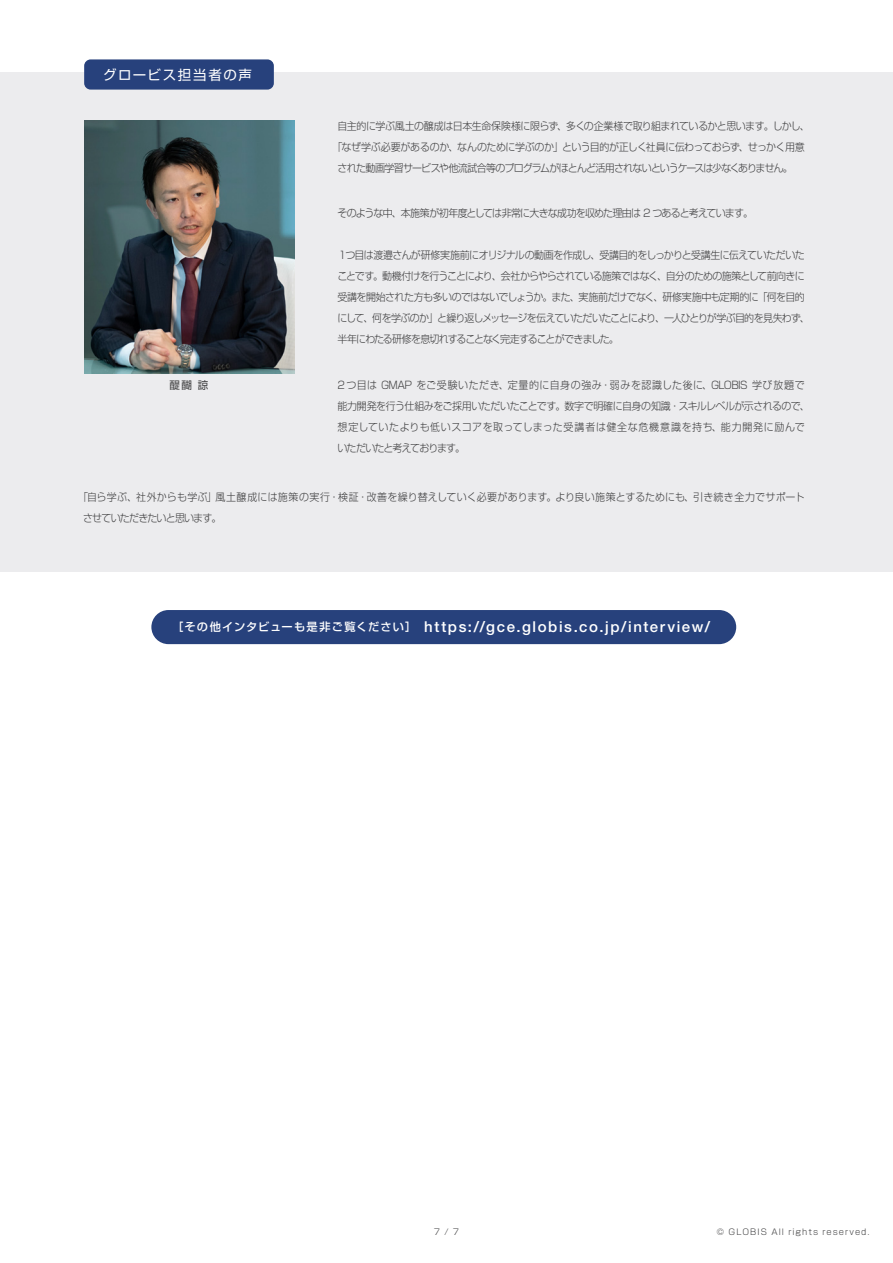
<style>
.page{position:relative;width:893px;height:1263px;background:#fff}
.page>*{position:absolute;margin:0;border:0;box-sizing:border-box;transform-origin:0 0}
.t1{font:500 15px "Helvetica Neue";letter-spacing:.105em;color:#fff}
.t2{font:13.5px "Shin Go Pro";letter-spacing:.115em;color:#fff}
.t3{font:300 10.5px/21px "Shin Go Pro";letter-spacing:-.055em;color:#3e3e3f;scale:.95 1}
.t4{font:300 10.5px/21px "Shin Go Pro";letter-spacing:-.01em;color:#3e3e3f;scale:.95 1}
.t5{font:300 10.5px/21px "Shin Go Pro";letter-spacing:.015em;color:#3e3e3f;scale:.95 1}
.t6{font:300 10.5px "Shin Go Pro";letter-spacing:-.085em;color:#3e3e3f;scale:.95 1}
.t7{font:300 10.5px "Shin Go Pro";letter-spacing:-.075em;color:#3e3e3f;scale:.95 1}
.t8{font:10.5px "Shin Go Pro";color:#3e3e3f}
.t9{font:300 8.25px "Shin Go Pro";letter-spacing:.12em;color:#3e3e3f}
.s1{font-family:"Shin Go Pro";font-size:11.25px}
</style>
<div class="page">
<div style="left:0;top:73px;width:893px;height:499px;background:#ececee"></div>
<div style="left:151px;top:610px;width:585px;height:34px;background:#27417c;border-radius:17px"></div>
<div style="left:84px;top:59px;width:190px;height:31px;background:#27417c;border-radius:6px"></div>
<img style="left:84px;top:120px;width:211px;height:253px">
<p class="t2" style="left:103px;top:64px;width:150px">グロービス担当者の声</p>
<p class="t8" style="left:170px;top:376px;width:40px">醍醐 諒</p>
<p class="t3" style="left:337px;top:114px;width:499px">自主的に学ぶ風土の醸成は日本生命保険様に限らず、多くの企業様で取り組まれているかと思います。しかし、</p>
<p class="t3" style="left:332px;top:135px;width:499px">「なぜ学ぶ必要があるのか、なんのために学ぶのか」という目的が正しく社員に伝わっておらず、せっかく用意</p>
<p class="t6" style="left:337px;top:160px;width:481px">された動画学習サービスや他流試合等のプログラムがほとんど活用されないというケースは少なくありません。</p>
<p class="t7" style="left:337px;top:204px;width:439px">そのような中、本施策が初年度としては非常に大きな成功を収めた理由は 2 つあると考えています。</p>
<p class="t3" style="left:337px;top:243px;width:499px">１つ目は渡邉さんが研修実施前にオリジナルの動画を作成し、受講目的をしっかりと受講生に伝えていただいたことです。動機付けを行うことにより、会社からやらされている施策ではなく、自分のための施策として前向きに受講を開始された方も多いのではないでしょうか。また、実施前だけでなく、研修実施中も定期的に「何を目的にして、何を学ぶのか」と繰り返しメッセージを伝えていただいたことにより、一人ひとりが学ぶ目的を見失わず、半年にわたる研修を息切れすることなく完走することができました。</p>
<p class="t4" style="left:337px;top:373px;width:499px">2つ目は GMAP をご受験いただき、定量的に自身の強み・弱みを認識した後に、GLOBIS 学び放題で能力開発を行う仕組みをご採用いただいたことです。数字で明確に自身の知識・スキルレベルが示されるので、想定していたよりも低いスコアを取ってしまった受講者は健全な危機意識を持ち、能力開発に励んでいただいたと考えております。</p>
<p class="t5" style="left:83px;top:485px;width:761px;text-indent:-5px">「自ら学ぶ、社外からも学ぶ」風土醸成には施策の実行・検証・改善を繰り替えしていく必要があります。より良い施策とするためにも、引き続き全力でサポートさせていただきたいと思います。</p>
<h1 class="t1" style="left:172px;top:618px;width:539px"><span class="s1">［その他インタビューも是非ご覧ください］</span> https://gce.globis.co.jp/interview/</h1>
<p class="t9" style="left:434px;top:1225px;width:27px">7 / 7</p>
<p class="t9" style="left:717px;top:1225px;width:154px">© GLOBIS All rights reserved.</p>
</div>
